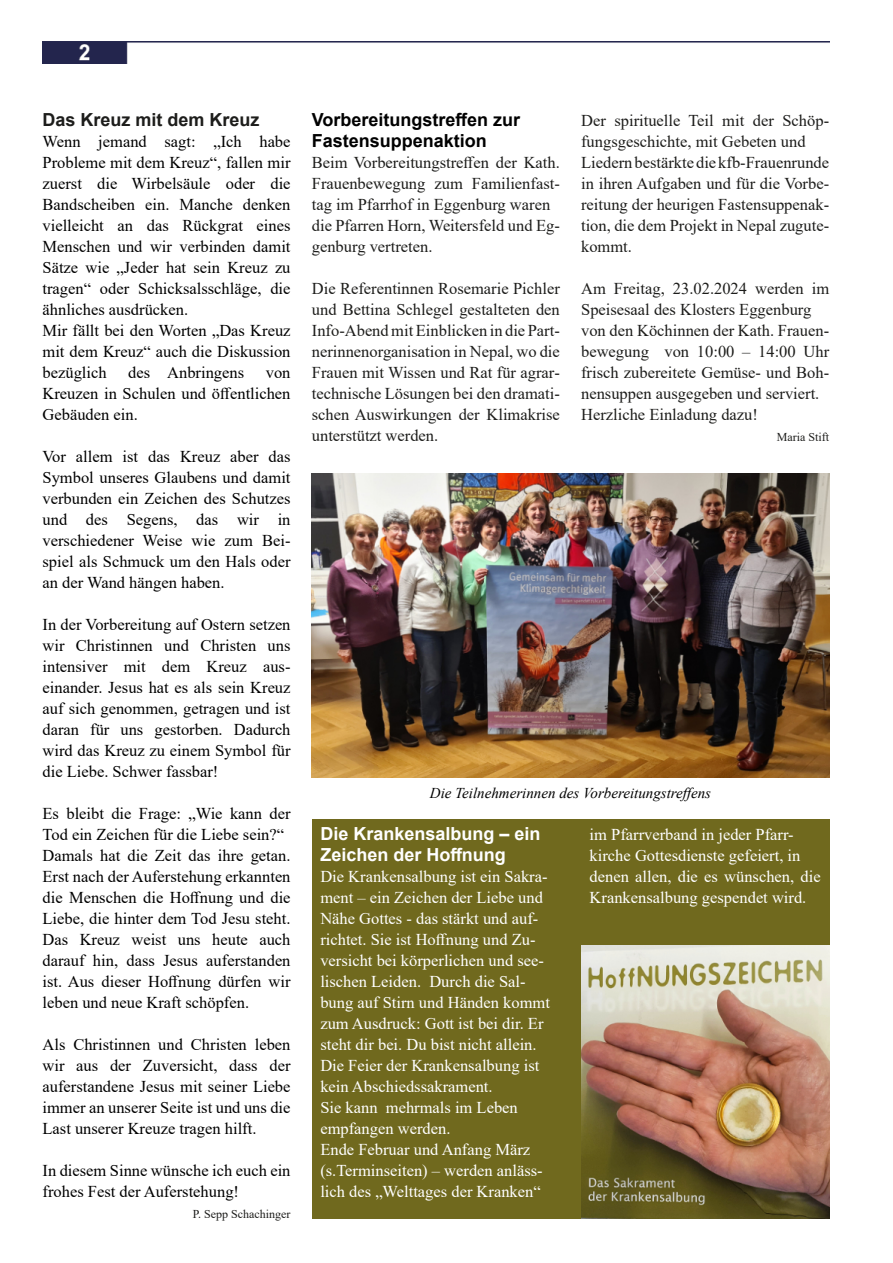
<style>
.page{position:relative;width:893px;height:1263px;background:#fff}
.page>*{position:absolute;margin:0;border:0;box-sizing:border-box;transform-origin:0 0}
.t1{font:700 18px/21px "Arial";color:#000}
.t2{font:700 18px/21px "Arial";color:#fff}
.t3{font:700 18px "Arial";color:#1d1d1b}
.t4{font:16.5px/21px "Times New Roman";color:#000;text-align:justify}
.t5{font:16.5px/21px "Times New Roman";color:#1d1d1b}
.t6{font:16.5px/21px "Times New Roman";color:#fff}
.t7{font:italic 15px "Times New Roman";color:#000}
.t8{font:12px "Times New Roman";color:#1d1d1b}
</style>
<div class="page">
<img style="left:43px;top:42px;width:786px;height:22px">
<div style="left:312px;top:819px;width:517px;height:399px;background:#70691e"></div>
<img style="left:581px;top:945px;width:248px;height:273px">
<img style="left:312px;top:474px;width:517px;height:303px">
<p class="t3" style="left:43px;top:113px;width:219px">Das Kreuz mit dem Kreuz</p>
<p class="t4" style="left:43px;top:133px;width:250px;text-align:left">Wenn jemand sagt: „Ich habe<br>Probleme mit dem Kreuz“, fallen mir zuerst die Wirbelsäule oder die<br>Bandscheiben ein. Manche denken vielleicht an das Rückgrat eines<br>Menschen und wir verbinden damit<br>Sätze wie „Jeder hat sein Kreuz zu tragen“ oder Schicksalsschläge, die ähnliches ausdrücken.<br>Mir fällt bei den Worten „Das Kreuz mit dem Kreuz“ auch die Diskussion bezüglich</p>
<p class="t4" style="left:128px;top:364px;width:117px">des Anbringens</p>
<p class="t4" style="left:43px;top:364px;width:250px;text-indent:223px">von Kreuzen in Schulen und öffentlichen Gebäuden ein.</p>
<p class="t4" style="left:43px;top:448px;width:250px">Vor allem ist das Kreuz aber das Symbol unseres Glaubens und damit verbunden ein Zeichen des Schutzes und des Segens, das wir in verschiedener Weise wie zum Bei&shy;spiel als Schmuck um den Hals oder an der Wand hängen haben.</p>
<p class="t4" style="left:43px;top:616px;width:250px">In der Vorbereitung auf Ostern setzen wir Christinnen und Christen uns intensiver mit dem Kreuz aus&shy;einander. Jesus hat es als sein Kreuz auf sich genommen, getragen und ist daran für uns gestorben. Dadurch wird das Kreuz zu einem Symbol für die Liebe. Schwer fassbar!</p>
<p class="t4" style="left:43px;top:805px;width:250px;text-align:left">Es bleibt die Frage: „Wie kann der Tod ein Zeichen für die Liebe sein?“ Damals hat die Zeit das ihre getan.<br>Erst nach der Auferstehung erkannten die Menschen die Hoffnung und die Liebe, die hinter dem Tod Jesu steht.<br>Das Kreuz weist uns heute auch darauf hin, dass Jesus auferstanden ist. Aus dieser Hoffnung dürfen wir leben und neue Kraft schöpfen.</p>
<p class="t4" style="left:43px;top:1036px;width:250px">Als Christinnen und Christen leben wir aus der Zuversicht, dass der auferstandene Jesus mit seiner Liebe immer an unserer Seite ist und uns die Last unserer Kreuze tragen hilft.</p>
<p class="t4" style="left:43px;top:1162px;width:250px">In diesem Sinne wünsche ich euch ein frohes Fest der Auferstehung!</p>
<p class="t8" style="left:193px;top:1210px;width:99px">P. Sepp Schachinger</p>
<p class="t1" style="left:312px;top:111px;width:210px">Vorbereitungstreffen zur<br>Fastensuppenaktion</p>
<p class="t5" style="left:312px;top:154px;width:250px">Beim Vorbereitungstreffen der Kath.<br>Frauenbewegung zum Familienfast&shy;tag im Pfarrhof in Eggenburg waren die Pfarren Horn, Weitersfeld und Eg‐ genburg vertreten.</p>
<p class="t5" style="left:312px;top:280px;width:250px;text-align:justify">Die Referentinnen Rosemarie Pichler und Bettina Schlegel gestalteten den Info-Abend mit Einblicken in die Part‐ nerinnenorganisation in Nepal, wo die Frauen mit Wissen und Rat für agrar‐ technische Lösungen bei den dramati‐ schen Auswirkungen der Klimakrise unterstützt werden.</p>
<p class="t5" style="left:581px;top:112px;width:250px">Der spirituelle Teil mit der Schöp‐ fungsgeschichte, mit Gebeten und<br>Liedern bestärkte die kfb-Frauenrunde in ihren Aufgaben und für die Vorbe&shy;reitung der heurigen Fastensuppenak‐ tion, die dem Projekt in Nepal zugute‐ kommt.</p>
<p class="t5" style="left:581px;top:280px;width:250px">Am Freitag, 23.02.2024 werden im Speisesaal des Klosters Eggenburg von den Köchinnen der Kath. Frauen‐ bewegung von 10:00 – 14:00 Uhr frisch zubereitete Gemüse- und Boh‐ nensuppen ausgegeben und serviert.<br>Herzliche Einladung dazu!</p>
<p class="t8" style="left:777px;top:433px;width:54px">Maria Stift</p>
<p class="t7" style="left:430px;top:788px;width:283px">Die Teilnehmerinnen des Vorbereitungstreffens</p>
<p class="t2" style="left:320px;top:825px;width:222px">Die Krankensalbung – ein<br>Zeichen der Hoffnung</p>
<p class="t6" style="left:320px;top:868px;width:231px">Die Krankensalbung ist ein Sakra‐ ment – ein Zeichen der Liebe und<br>Nähe Gottes - das stärkt und auf‐ richtet. Sie ist Hoffnung und Zu‐ versicht bei körperlichen und see‐ lischen Leiden. Durch die Sal‐ bung auf Stirn und Händen kommt zum Ausdruck: Gott ist bei dir. Er steht dir bei. Du bist nicht allein.<br>Die Feier der Krankensalbung ist kein Abschiedssakrament.<br>Sie kann mehrmals im Leben empfangen werden.<br>Ende Februar und Anfang März (s.Terminseiten) – werden anläss‐ lich des „Welttages der Kranken“</p>
<p class="t6" style="left:590px;top:826px;width:233px">im Pfarrverband in jeder Pfarr&shy;kirche Gottesdienste gefeiert, in denen allen, die es wünschen, die Krankensalbung gespendet wird.</p>
</div>
